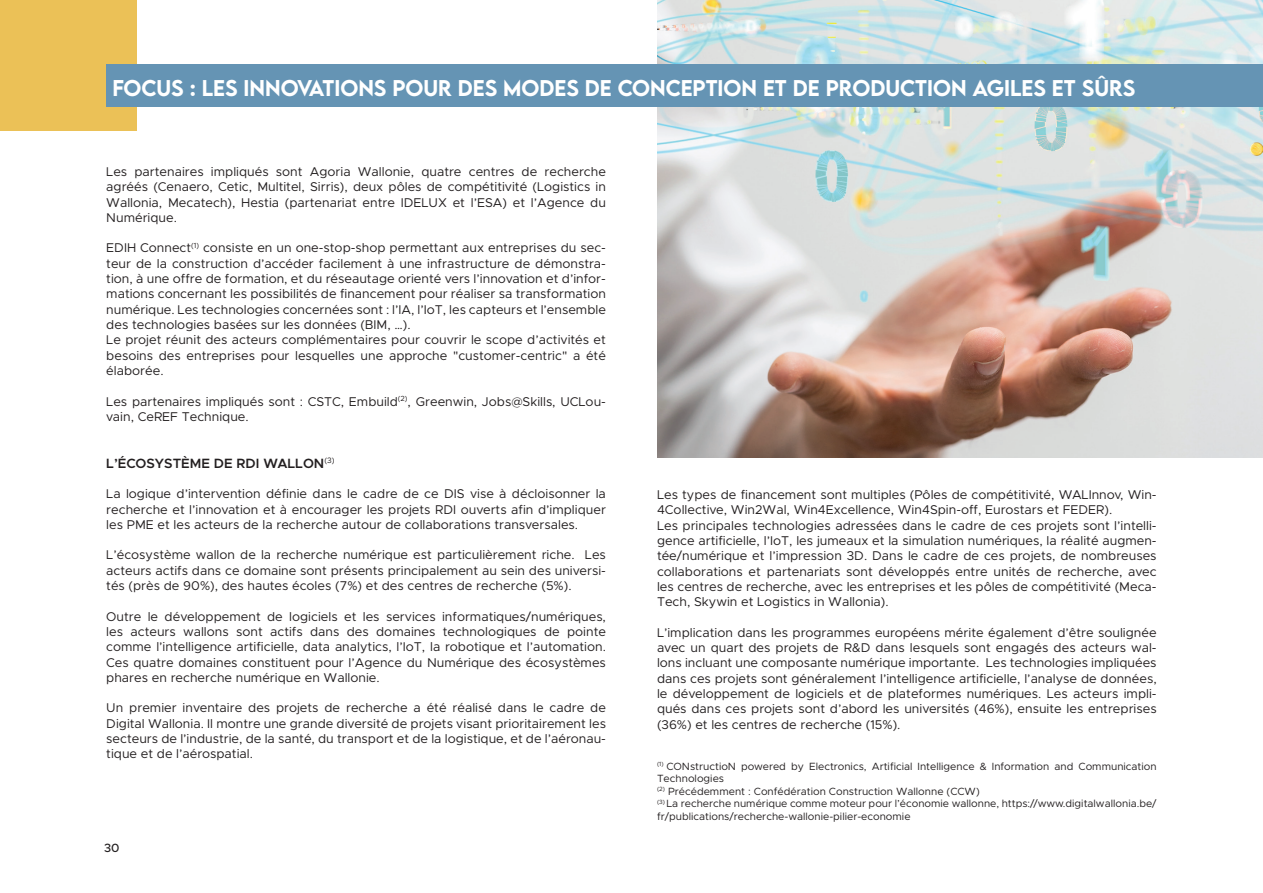
<style>
.page{position:relative;width:1263px;height:893px;background:#fff}
.page>*{position:absolute;margin:0;border:0;box-sizing:border-box;transform-origin:0 0}
.t1{font:500 20.25px "LEMONMILK";color:#fff}
.t2{font:600 13.5px "Metropolis";color:#231f20}
.t3{font:12.75px/15.3px "Metropolis";color:#231f20;text-align:justify}
.t4{font:500 12px "Metropolis";color:#231f20}
.t5{font:10.5px/12.6px "Metropolis";color:#231f20}
</style>
<div class="page">
<img style="left:657px;top:0;width:606px;height:457px">
<div style="left:0;top:0;width:136px;height:130px;background:#ebc157"></div>
<div style="left:106px;top:64px;width:1157px;height:42px;background:#6594b4"></div>
<h1 class="t1" style="left:112px;top:75px;width:1024px">FOCUS : LES INNOVATIONS POUR DES MODES DE CONCEPTION ET DE PRODUCTION AGILES ET SÛRS</h1>
<p class="t3" style="left:106px;top:164px;width:501px">Les partenaires impliqués sont Agoria Wallonie, quatre centres de recherche agréés (Cenaero, Cetic, Multitel, Sirris), deux pôles de compétitivité (Logistics in Wallonia, Mecatech), Hestia (partenariat entre IDELUX et l’ESA) et l’Agence du Numérique.</p>
<p class="t3" style="left:106px;top:240px;width:501px;text-align:left">EDIH Connect<sup>(1)</sup> consiste en un one-stop-shop permettant aux entreprises du sec&shy;teur de la construction d’accéder facilement à une infrastructure de démonstra&shy;tion, à une offre de formation, et du réseautage orienté vers l’innovation et d’infor&shy;mations concernant les possibilités de financement pour réaliser sa transformation numérique. Les technologies concernées sont : l’IA, l’IoT, les capteurs et l’ensemble des technologies basées sur les données (BIM, …).<br>Le projet réunit des acteurs complémentaires pour couvrir le scope d’activités et besoins des entreprises pour lesquelles une approche "customer-centric" a été élaborée.</p>
<p class="t3" style="left:106px;top:393px;width:501px">Les partenaires impliqués sont : CSTC, Embuild<sup>(2)</sup>, Greenwin, Jobs@Skills, UCLou&shy;vain, CeREF Technique.</p>
<p class="t2" style="left:106px;top:454px;width:230px">L’ÉCOSYSTÈME DE RDI WALLON<sup>(3)</sup></p>
<p class="t3" style="left:106px;top:486px;width:501px">La logique d’intervention définie dans le cadre de ce DIS vise à décloisonner la recherche et l’innovation et à encourager les projets RDI ouverts afin d’impliquer les PME et les acteurs de la recherche autour de collaborations transversales.</p>
<p class="t3" style="left:106px;top:547px;width:501px">L’écosystème wallon de la recherche numérique est particulièrement riche. Les acteurs actifs dans ce domaine sont présents principalement au sein des universi&shy;tés (près de 90%), des hautes écoles (7%) et des centres de recherche (5%).</p>
<p class="t3" style="left:106px;top:609px;width:501px">Outre le développement de logiciels et les services informatiques/numériques, les acteurs wallons sont actifs dans des domaines technologiques de pointe comme l’intelligence artificielle, data analytics, l’IoT, la robotique et l’automation.<br>Ces quatre domaines constituent pour l’Agence du Numérique des écosystèmes phares en recherche numérique en Wallonie.</p>
<p class="t3" style="left:106px;top:700px;width:501px">Un premier inventaire des projets de recherche a été réalisé dans le cadre de Digital Wallonia. Il montre une grande diversité de projets visant prioritairement les secteurs de l’industrie, de la santé, du transport et de la logistique, et de l’aéronau&shy;tique et de l’aérospatial.</p>
<p class="t4" style="left:104px;top:840px;width:17px">30</p>
<p class="t3" style="left:657px;top:487px;width:501px;text-align:left">Les types de financement sont multiples (Pôles de compétitivité, WALInnov, Win-4Collective, Win2Wal, Win4Excellence, Win4Spin-off, Eurostars et FEDER).<br>Les principales technologies adressées dans le cadre de ces projets sont l’intelli&shy;gence artificielle, l’IoT, les jumeaux et la simulation numériques, la réalité augmen&shy;tée/numérique et l’impression 3D. Dans le cadre de ces projets, de nombreuses collaborations et partenariats sont développés entre unités de recherche, avec les centres de recherche, avec les entreprises et les pôles de compétitivité (Meca-Tech, Skywin et Logistics in Wallonia).</p>
<p class="t3" style="left:657px;top:625px;width:501px">L’implication dans les programmes européens mérite également d’être soulignée avec un quart des projets de R&amp;D dans lesquels sont engagés des acteurs wal&shy;lons incluant une composante numérique importante. Les technologies impliquées dans ces projets sont généralement l’intelligence artificielle, l’analyse de données, le développement de logiciels et de plateformes numériques. Les acteurs impli&shy;qués dans ces projets sont d’abord les universités (46%), ensuite les entreprises (36%) et les centres de recherche (15%).</p>
<p class="t5" style="left:657px;top:760px;width:501px"><sup>(1)</sup> CONstructioN powered by Electronics, Artificial Intelligence &amp; Information and Communication Technologies<br><sup>(2)</sup> Précédemment : Confédération Construction Wallonne (CCW)<br><sup>(3)</sup> La recherche numérique comme moteur pour l’économie wallonne, https://www.digitalwallonia.be/ fr/publications/recherche-wallonie-pilier-economie</p>
</div>
